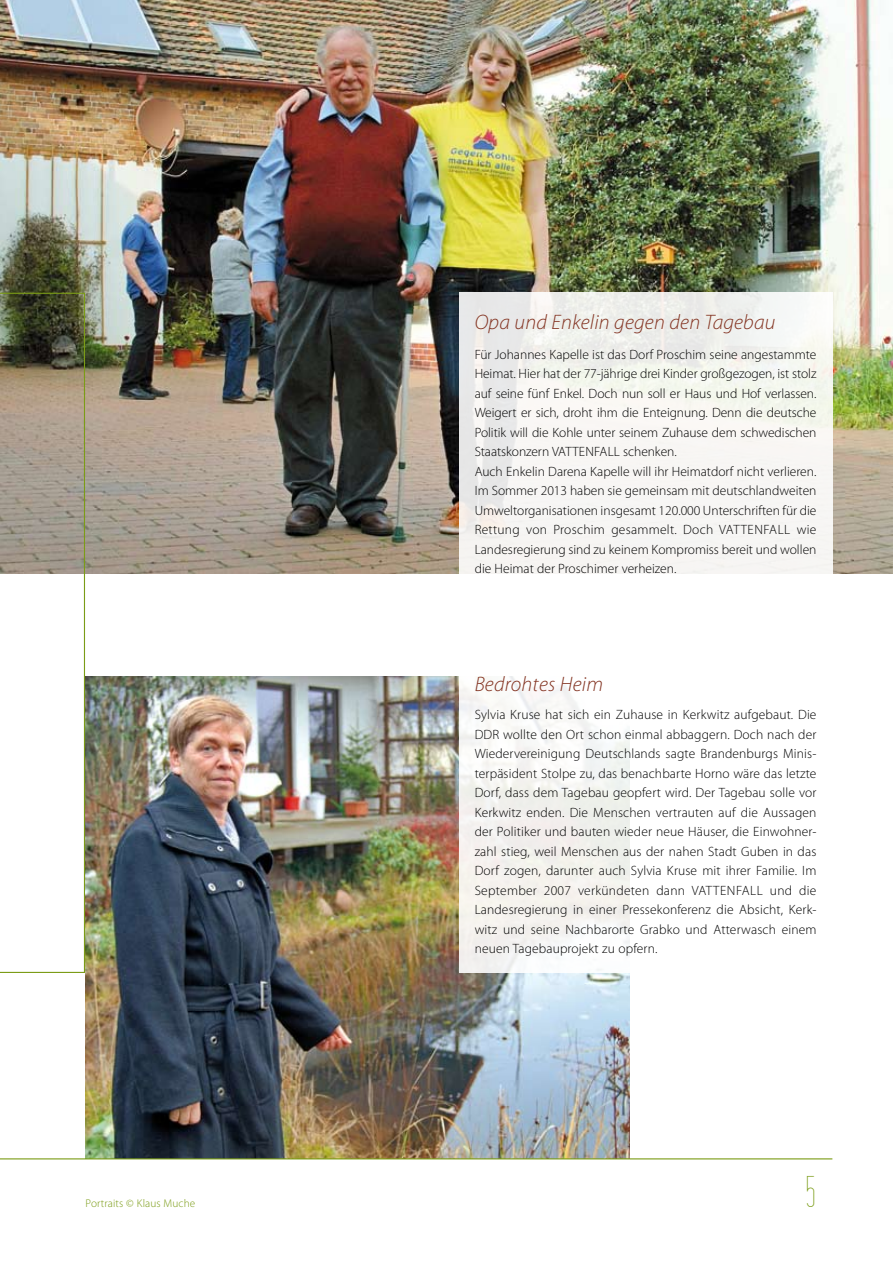
<style>
.page{position:relative;width:893px;height:1263px;background:#fff}
.page>*{position:absolute;margin:0;border:0;box-sizing:border-box;transform-origin:0 0}
.t1{font:45px "Tall Films";color:#7b9c16}
.t2{font:italic 300 21px "Myriad Pro";letter-spacing:.01em;color:#833321}
.t3{font:300 13.5px/19.5px "Myriad Pro";color:#000;text-align:justify}
.t4{font:300 11.25px "Myriad Pro";letter-spacing:.01em;color:#7b9c16}
</style>
<div class="page">
<img style="left:85px;top:676px;width:544px;height:482px">
<img style="left:0;top:0;width:893px;height:573px">
<svg style="left:0;top:293px;width:85px;height:680px"></svg>
<svg style="left:459px;top:293px;width:373px;height:680px"></svg>
<hr style="left:0;top:1158px;width:832px;height:1px;background:#7b9c16">
<p class="t4" style="left:86px;top:1197px;width:111px">Portraits © Klaus Muche</p>
<h2 class="t2" style="left:475px;top:311px;width:302px">Opa und Enkelin gegen den Tagebau</h2>
<p class="t3" style="left:475px;top:345px;width:343px">Für Johannes Kapelle ist das Dorf Proschim seine angestammte Heimat. Hier hat der 77-jährige drei Kinder großgezogen, ist stolz auf seine fünf Enkel. Doch nun soll er Haus und Hof verlassen.<br>Weigert er sich, droht ihm die Enteignung. Denn die deutsche Politik will die Kohle unter seinem Zuhause dem schwedischen Staatskonzern Vattenfall</p>
<p class="t3" style="left:475px;top:442px;width:343px;text-align:left;text-indent:149px">schenken.<br>Auch Enkelin Darena Kapelle will ihr Heimatdorf nicht verlieren.<br>Im Sommer 2013 haben sie gemeinsam mit deutschlandweiten Umweltorganisationen insgesamt 120.000 Unterschriften für die Rettung von Proschim gesammelt. Doch Vattenfall</p>
<p class="t3" style="left:475px;top:520px;width:343px;text-indent:322px">wie Landesregierung sind zu keinem Kompromiss bereit und wollen die Heimat der Proschimer verheizen.</p>
<h2 class="t2" style="left:475px;top:673px;width:130px">Bedrohtes Heim</h2>
<p class="t3" style="left:475px;top:705px;width:343px">Sylvia Kruse hat sich ein Zuhause in Kerkwitz aufgebaut. Die DDR wollte den Ort schon einmal abbaggern. Doch nach der Wiedervereinigung Deutschlands sagte Brandenburgs Minis&shy;terpäsident Stolpe zu, das benachbarte Horno wäre das letzte Dorf, dass dem Tagebau geopfert wird. Der Tagebau solle vor Kerkwitz enden. Die Menschen vertrauten auf die Aussagen der Politiker und bauten wieder neue Häuser, die Einwohner&shy;zahl stieg, weil Menschen aus der nahen Stadt Guben in das Dorf zogen, darunter auch Sylvia Kruse mit ihrer Familie. Im September 2007 verkündeten dann Vattenfall</p>
<p class="t3" style="left:475px;top:881px;width:343px;text-indent:295px">und die Landesregierung in einer Pressekonferenz die Absicht, Kerk&shy;witz und seine Nachbarorte Grabko und Atterwasch einem neuen Tagebauprojekt zu opfern.</p>
<h1 class="t1" style="left:806px;top:1171px;width:12px">5</h1>
</div>
